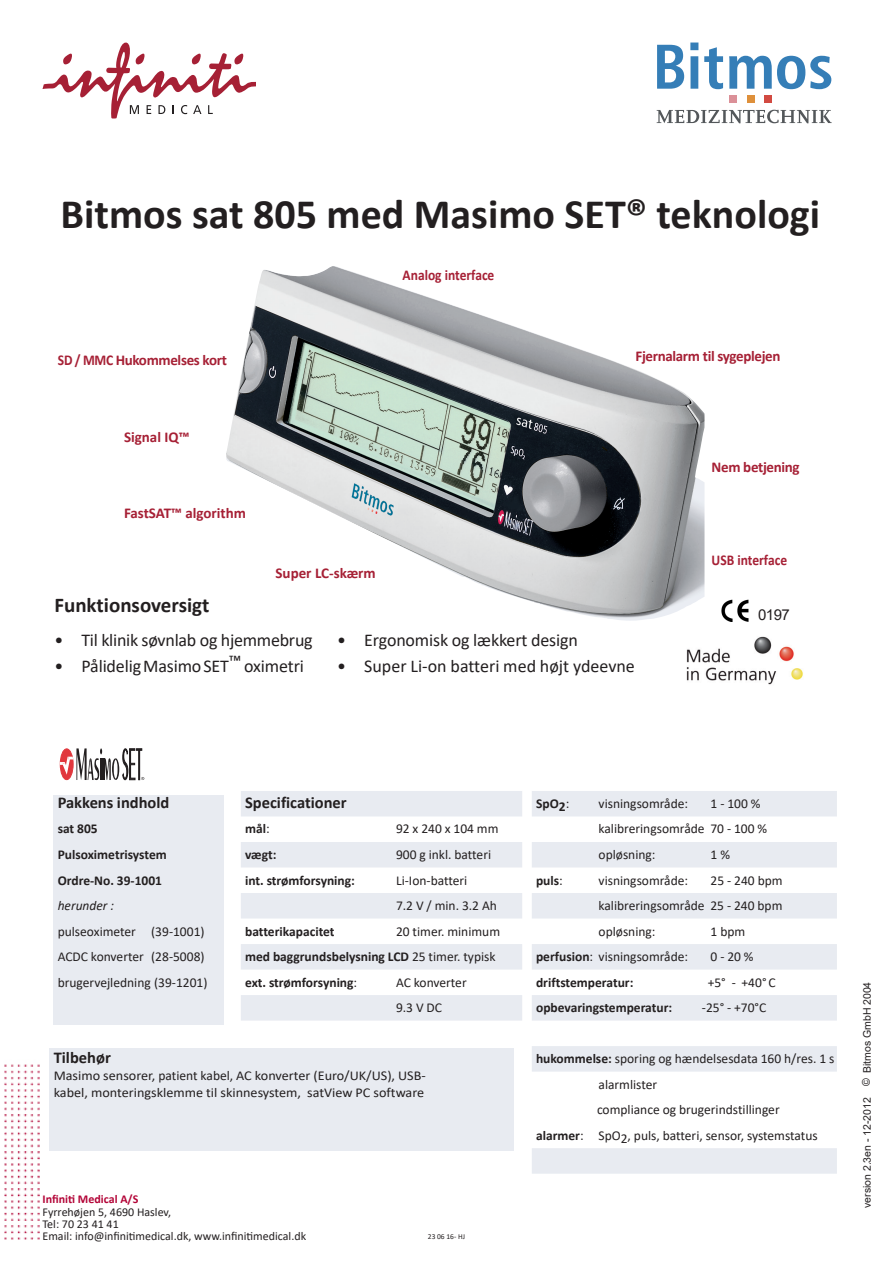
<style>
.page{position:relative;width:893px;height:1263px;background:#fff}
.page>*{position:absolute;margin:0;border:0;box-sizing:border-box;transform-origin:0 0}
.Default{font:700 42px "Calibri";color:#231f20}
.t1{font:700 21px "Calibri";color:#231f20}
.t2{font:18px "Calibri";letter-spacing:-.01em;color:#231f20}
.t3{font:700 16.5px "Calibri";color:#231f20}
.t4{font:700 15px "Calibri";letter-spacing:-.015em;color:#a62035}
.t5{font:700 15px "Calibri";letter-spacing:-.015em;color:#a62035;scale:.9 1}
.t6{font:15px "Arial";color:#231f20}
.t7{font:13.5px/25.5px "Calibri";color:#231f20}
.t8{font:700 13.5px "Calibri";color:#231f20}
.t9{font:13.5px/17px "Calibri";color:#231f20;scale:1.05 1}
.t10{font:italic 13.5px "Calibri";color:#231f20}
.t11{font:12px/12px "Calibri";color:#231f20}
.t12{font:700 12px "Calibri";color:#b30437}
.t13{font:10.5px "Arial";color:#231f20}
.t14{font:7.5px "Calibri";color:#231f20}
.s1{font-weight:400}
.s2{font-weight:700}
</style>
<div class="page">
<img style="left:721px;top:600px;width:27px;height:22px">
<div style="left:241px;top:791px;width:281px;height:25px;background:#e8ebf1"></div>
<div style="left:241px;top:842px;width:281px;height:25px;background:#e8ebf1"></div>
<div style="left:241px;top:893px;width:281px;height:25px;background:#e8ebf1"></div>
<div style="left:241px;top:944px;width:281px;height:25px;background:#e8ebf1"></div>
<div style="left:241px;top:995px;width:281px;height:25px;background:#e8ebf1"></div>
<div style="left:49px;top:1048px;width:465px;height:102px;background:#e8ebf1"></div>
<div style="left:532px;top:791px;width:305px;height:25px;background:#e8ebf1"></div>
<div style="left:532px;top:842px;width:305px;height:25px;background:#e8ebf1"></div>
<div style="left:532px;top:893px;width:305px;height:25px;background:#e8ebf1"></div>
<div style="left:532px;top:944px;width:305px;height:25px;background:#e8ebf1"></div>
<div style="left:532px;top:995px;width:305px;height:25px;background:#e8ebf1"></div>
<div style="left:532px;top:1046px;width:305px;height:25px;background:#e8ebf1"></div>
<div style="left:532px;top:1148px;width:305px;height:26px;background:#e8ebf1"></div>
<div style="left:53px;top:795px;width:171px;height:229px;background:#e8ebf1"></div>
<img style="left:686px;top:636px;width:117px;height:49px">
<svg style="left:657px;top:110px;width:175px;height:13px"></svg>
<svg style="left:657px;top:43px;width:41px;height:46px"></svg>
<div style="left:729px;top:95px;width:8px;height:8px;background:#db9098"></div>
<div style="left:747px;top:95px;width:7px;height:8px;background:#de903b"></div>
<div style="left:764px;top:95px;width:8px;height:8px;background:#d24a41"></div>
<svg style="left:704px;top:47px;width:127px;height:42px"></svg>
<img style="left:226px;top:266px;width:478px;height:355px">
<svg style="left:60px;top:748px;width:84px;height:32px"></svg>
<svg style="left:43px;top:43px;width:212px;height:76px"></svg>
<img style="left:4px;top:1064px;width:36px;height:176px">
<p class="Default" style="left:61px;top:185px;width:761px">Bitmos sat 805 med Masimo SET® teknologi</p>
<p class="t5" style="left:58px;top:350px;width:189px">SD / MMC Hukommelses kort</p>
<p class="t4" style="left:124px;top:426px;width:67px">Signal IQ™</p>
<p class="t4" style="left:124px;top:503px;width:123px">FastSAT™ algorithm</p>
<p class="t5" style="left:403px;top:265px;width:104px">Analog interface</p>
<p class="t4" style="left:276px;top:562px;width:102px">Super LC-skærm</p>
<p class="t4" style="left:635px;top:345px;width:147px">Fjernalarm til sygeplejen</p>
<p class="t4" style="left:712px;top:456px;width:90px">Nem betjening</p>
<p class="t5" style="left:712px;top:549px;width:85px">USB interface</p>
<p class="t1" style="left:54px;top:590px;width:156px">Funktionsoversigt</p>
<p class="t2" style="left:54px;top:628px;width:260px">• Til klinik søvnlab og hjemmebrug</p>
<p class="t2" style="left:54px;top:653px;width:251px">• Pålidelig Masimo SET™ oximetri</p>
<p class="t2" style="left:337px;top:628px;width:242px">• Ergonomisk og lækkert design</p>
<p class="t2" style="left:337px;top:653px;width:299px">• Super Li-on batteri med højt ydeevne</p>
<p class="t6" style="left:758px;top:605px;width:33px">0197</p>
<p class="t3" style="left:58px;top:791px;width:113px">Pakkens indhold</p>
<p class="t8" style="left:58px;top:819px;width:42px">sat 805</p>
<p class="t8" style="left:58px;top:845px;width:111px">Pulsoximetrisystem</p>
<p class="t8" style="left:58px;top:870px;width:106px">Ordre-No. 39-1001</p>
<p class="t10" style="left:58px;top:896px;width:58px">herunder :</p>
<p class="t7" style="left:58px;top:918px;width:151px">pulseoximeter (39-1001)<br>ACDC konverter (28-5008) brugervejledning (39-1201)</p>
<p class="t3" style="left:245px;top:791px;width:103px">Specificationer</p>
<p class="t8" style="left:245px;top:819px;width:26px">mål<span class="s1">:</span></p>
<p class="t7" style="left:396px;top:816px;width:104px">92 x 240 x 104 mm</p>
<p class="t8" style="left:245px;top:845px;width:33px">vægt:</p>
<p class="t7" style="left:396px;top:841px;width:97px">900 g inkl. batteri</p>
<p class="t8" style="left:245px;top:870px;width:111px">int. strømforsyning:</p>
<p class="t7" style="left:396px;top:867px;width:73px">Li-Ion-batteri</p>
<p class="t7" style="left:396px;top:892px;width:102px">7.2 V / min. 3.2 Ah</p>
<p class="t8" style="left:245px;top:921px;width:91px">batterikapacitet</p>
<p class="t7" style="left:396px;top:918px;width:106px">20 timer. minimum</p>
<p class="t8" style="left:245px;top:947px;width:252px">med baggrundsbelysning LCD <span class="s1">25 timer. typisk</span></p>
<p class="t8" style="left:245px;top:972px;width:114px">ext. strømforsyning<span class="s1">:</span></p>
<p class="t7" style="left:396px;top:969px;width:72px">AC konverter</p>
<p class="t7" style="left:396px;top:994px;width:48px">9.3 V DC</p>
<p class="t3" style="left:54px;top:1046px;width:59px">Tilbehør</p>
<p class="t9" style="left:54px;top:1067px;width:356px">Masimo sensorer, patient kabel, AC konverter (Euro/UK/US), USB&shy;kabel, monteringsklemme til skinnesystem, satView PC software</p>
<p class="t12" style="left:43px;top:1190px;width:97px">Infiniti Medical A/S</p>
<p class="t11" style="left:43px;top:1206px;width:265px">Fyrrehøjen 5, 4690 Haslev,<br>Tel: 70 23 41 41<br>Email: info@infinitimedical.dk, www.infinitimedical.dk</p>
<p class="t14" style="left:428px;top:1231px;width:39px">23 06 16- HJ</p>
<p class="t8" style="left:536px;top:794px;width:35px">SpO2<span class="s1">:</span></p>
<p class="t7" style="left:599px;top:790px;width:91px">visningsområde:</p>
<p class="t7" style="left:711px;top:790px;width:51px">1 - 100 %</p>
<p class="t7" style="left:599px;top:816px;width:170px">kalibreringsområde 70 - 100 %</p>
<p class="t7" style="left:599px;top:841px;width:58px">opløsning:</p>
<p class="t7" style="left:711px;top:841px;width:21px">1 %</p>
<p class="t8" style="left:536px;top:870px;width:28px">puls<span class="s1">:</span></p>
<p class="t7" style="left:599px;top:867px;width:91px">visningsområde:</p>
<p class="t7" style="left:711px;top:867px;width:74px">25 - 240 bpm</p>
<p class="t7" style="left:599px;top:892px;width:185px">kalibreringsområde 25 - 240 bpm</p>
<p class="t7" style="left:599px;top:918px;width:58px">opløsning:</p>
<p class="t7" style="left:711px;top:918px;width:36px">1 bpm</p>
<p class="t7" style="left:536px;top:943px;width:154px"><span class="s2">perfusion</span>: visningsområde:</p>
<p class="t7" style="left:711px;top:943px;width:45px">0 - 20 %</p>
<p class="t8" style="left:536px;top:972px;width:99px">driftstemperatur:</p>
<p class="t7" style="left:708px;top:969px;width:69px">+5° - +40° C</p>
<p class="t8" style="left:536px;top:998px;width:138px">opbevaringstemperatur:</p>
<p class="t7" style="left:702px;top:994px;width:66px">-25° - +70°C</p>
<p class="t7" style="left:536px;top:1045px;width:300px"><span class="s2">hukommelse:</span> sporing og hændelsesdata 160 h/res. 1 s</p>
<p class="t7" style="left:599px;top:1071px;width:60px">alarmlister</p>
<p class="t7" style="left:597px;top:1096px;width:184px">compliance og brugerindstillinger</p>
<p class="t7" style="left:536px;top:1122px;width:283px"><span class="s2">alarmer</span>: SpO2, puls, batteri, sensor, systemstatus</p>
<p class="t13" style="left:860px;top:1208px;width:228px;rotate:-90deg">version 2.3en - 12-2012 © Bitmos GmbH 2004</p>
</div>
